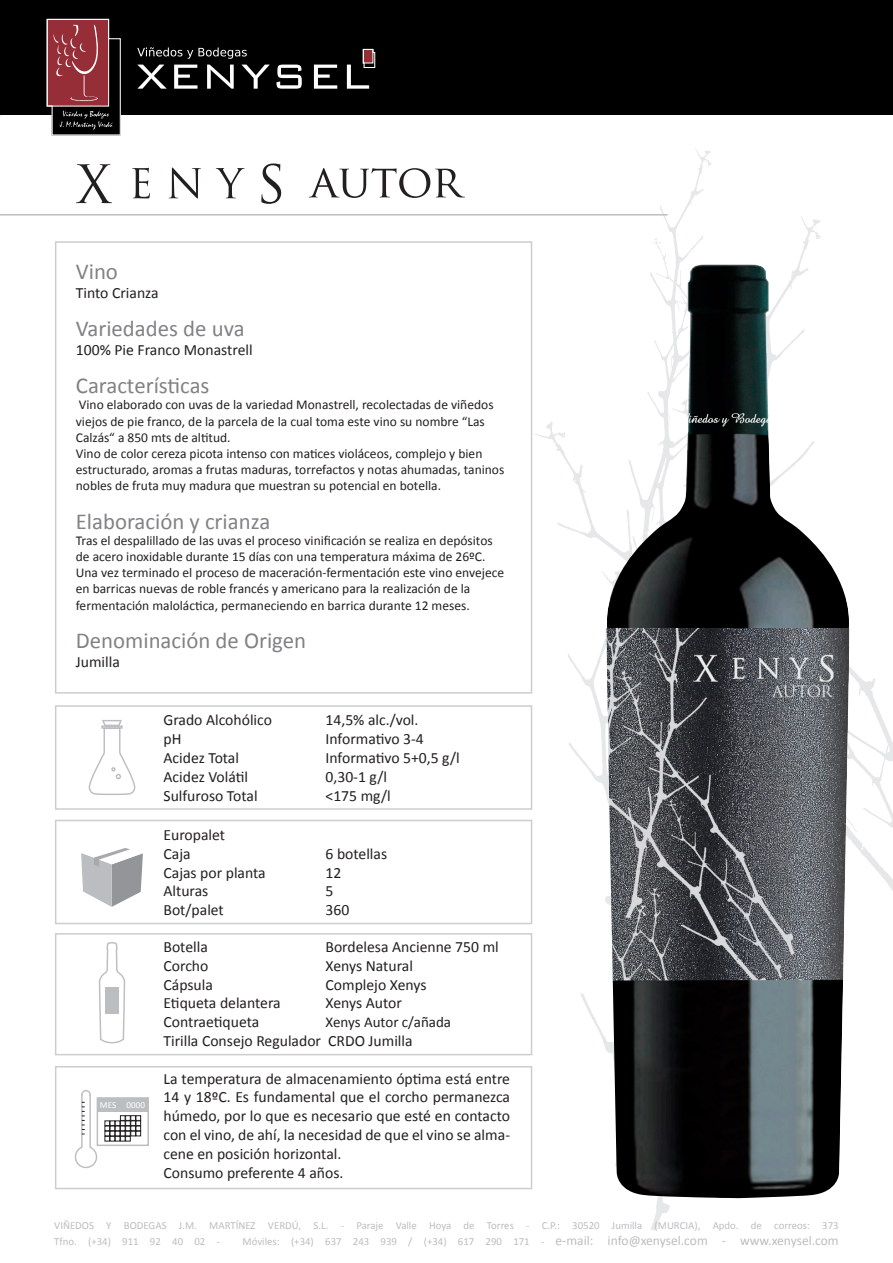
<style>
.page{position:relative;width:893px;height:1263px;background:#fff}
.page>*{position:absolute;margin:0;border:0;box-sizing:border-box;transform-origin:0 0}
.Default{font:22.8px "Calibri";color:#808285}
.t1{font:15.6px/18.8px "Calibri";color:#231f20;text-align:justify}
.t2{font:15px "Calibri";color:#231f20}
.Pa0{font:13.5px/16.2px "Calibri";color:#231f20}
.Default-2{font:13.5px/16.2px "Calibri";color:#231f20}
.t3{font:13.5px "Calibri";color:#bcbdc0}
.t4{font:10.8px "Calibri";color:#bcbdc0}
.t5{font:9.15px "Calibri";color:#fff}
.s1{font-size:10.8px}
</style>
<div class="page">
<svg style="left:535px;top:422px;width:71px;height:479px"></svg>
<svg style="left:651px;top:149px;width:242px;height:1081px"></svg>
<div style="left:0;top:0;width:893px;height:115px;background:#000"></div>
<svg style="left:137px;top:65px;width:30px;height:24px"></svg>
<svg style="left:174px;top:65px;width:24px;height:24px"></svg>
<svg style="left:207px;top:65px;width:27px;height:24px"></svg>
<svg style="left:242px;top:65px;width:28px;height:24px"></svg>
<svg style="left:276px;top:65px;width:26px;height:24px"></svg>
<svg style="left:314px;top:65px;width:23px;height:24px"></svg>
<svg style="left:137px;top:47px;width:110px;height:12px"></svg>
<svg style="left:347px;top:49px;width:28px;height:40px"></svg>
<svg style="left:47px;top:19px;width:74px;height:116px;background:#70353b"></svg>
<hr style="left:0;top:214px;width:668px;height:2px;background:#bcbdc0">
<img style="left:606px;top:265px;width:243px;height:933px">
<svg style="left:76px;top:164px;width:36px;height:39px"></svg>
<svg style="left:132px;top:168px;width:18px;height:30px"></svg>
<svg style="left:169px;top:167px;width:32px;height:32px"></svg>
<svg style="left:216px;top:168px;width:29px;height:30px"></svg>
<svg style="left:261px;top:163px;width:20px;height:41px"></svg>
<svg style="left:309px;top:168px;width:156px;height:30px"></svg>
<div style="left:55px;top:241px;width:477px;height:453px;background:#fff;border:2px solid #bcbdc0"></div>
<div style="left:55px;top:705px;width:477px;height:105px;background:#fff;border:2px solid #bcbdc0"></div>
<svg style="left:88px;top:720px;width:48px;height:75px"></svg>
<div style="left:55px;top:933px;width:477px;height:122px;background:#fff;border:2px solid #bcbdc0"></div>
<div style="left:55px;top:1066px;width:477px;height:123px;background:#fff;border:2px solid #bcbdc0"></div>
<div style="left:97px;top:1097px;width:52px;height:49px;background:#fff;border:2px solid #bcbdc0"></div>
<div style="left:97px;top:1098px;width:51px;height:14px;background:#bcbdc0"></div>
<svg style="left:74px;top:942px;width:67px;height:227px"></svg>
<div style="left:55px;top:820px;width:477px;height:104px;background:#fff;border:2px solid #bcbdc0"></div>
<svg style="left:81px;top:848px;width:62px;height:59px"></svg>
<p class="Default" style="left:76px;top:258px;width:44px">Vino</p>
<p class="t1" style="left:76px;top:283px;width:84px">Tinto Crianza</p>
<p class="Default" style="left:76px;top:315px;width:170px">Variedades de uva</p>
<p class="t1" style="left:76px;top:340px;width:178px">100% Pie Franco Monastrell</p>
<p class="Default" style="left:76px;top:372px;width:135px">Características</p>
<p class="Pa0" style="left:76px;top:396px;width:419px">Vino elaborado con uvas de la variedad Monastrell, recolectadas de viñedos viejos de pie franco, de la parcela de la cual toma este vino su nombre “Las<br>Calzás“ a 850 mts de altitud.</p>
<p class="Pa0" style="left:76px;top:445px;width:430px">Vino de color cereza picota intenso con matices violáceos, complejo y bien estructurado, aromas a frutas maduras, torrefactos y notas ahumadas, taninos nobles de fruta muy madura que muestran su potencial en botella.</p>
<p class="Default" style="left:76px;top:507px;width:196px">Elaboración y crianza</p>
<p class="Default-2" style="left:76px;top:532px;width:430px">Tras el despalillado de las uvas el proceso vinificación se realiza en depósitos de acero inoxidable durante 15 días con una temperatura máxima de 26ºC.<br>Una vez terminado el proceso de maceración-fermentación este vino envejece en barricas nuevas de roble francés y americano para la realización de la fermentación maloláctica, permaneciendo en barrica durante 12 meses.</p>
<p class="Default" style="left:76px;top:626px;width:232px">Denominación de Origen</p>
<p class="t1" style="left:76px;top:651px;width:46px">Jumilla</p>
<p class="t1" style="left:163px;top:710px;width:110px">Grado Alcohólico</p>
<p class="t1" style="left:325px;top:710px;width:94px">14,5% alc./vol.</p>
<p class="t1" style="left:163px;top:729px;width:19px">pH</p>
<p class="t1" style="left:325px;top:729px;width:100px">Informativo 3-4</p>
<p class="t1" style="left:163px;top:748px;width:77px">Acidez Total</p>
<p class="t1" style="left:325px;top:748px;width:136px">Informativo 5+0,5 g/l</p>
<p class="t1" style="left:163px;top:766px;width:86px">Acidez Volátil</p>
<p class="t1" style="left:325px;top:766px;width:63px">0,30-1 g/l</p>
<p class="t1" style="left:163px;top:785px;width:96px">Sulfuroso Total</p>
<p class="t1" style="left:325px;top:785px;width:67px">&lt;175 mg/l</p>
<p class="t5" style="left:100px;top:1099px;width:47px">MES 0000</p>
<p class="t1" style="left:163px;top:824px;width:63px">Europalet</p>
<p class="t1" style="left:163px;top:843px;width:29px">Caja</p>
<p class="t1" style="left:325px;top:843px;width:63px">6 botellas</p>
<p class="t1" style="left:163px;top:862px;width:104px">Cajas por planta</p>
<p class="t1" style="left:325px;top:862px;width:17px">12</p>
<p class="t1" style="left:163px;top:881px;width:46px">Alturas</p>
<p class="t1" style="left:325px;top:881px;width:9px">5</p>
<p class="t1" style="left:163px;top:900px;width:62px">Bot/palet</p>
<p class="t1" style="left:325px;top:900px;width:25px">360</p>
<p class="t1" style="left:163px;top:937px;width:46px">Botella</p>
<p class="t1" style="left:325px;top:937px;width:175px">Bordelesa Ancienne 750 ml</p>
<p class="t1" style="left:163px;top:955px;width:46px">Corcho</p>
<p class="t1" style="left:325px;top:955px;width:89px">Xenys Natural</p>
<p class="t1" style="left:163px;top:974px;width:51px">Cápsula</p>
<p class="t1" style="left:325px;top:974px;width:102px">Complejo Xenys</p>
<p class="t1" style="left:163px;top:993px;width:119px">Etiqueta delantera</p>
<p class="t1" style="left:325px;top:993px;width:78px">Xenys Autor</p>
<p class="t1" style="left:163px;top:1012px;width:97px">Contraetiqueta</p>
<p class="t2" style="left:325px;top:1013px;width:127px">Xenys Autor c/añada</p>
<p class="t1" style="left:163px;top:1031px;width:251px">Tirilla Consejo Regulador CRDO Jumilla</p>
<p class="t1" style="left:163px;top:1068px;width:348px">La temperatura de almacenamiento óptima está entre 14 y 18ºC. Es fundamental que el corcho permanezca húmedo, por lo que es necesario que esté en contacto con el vino, de ahí, la necesidad de que el vino se alma&shy;cene en posición horizontal.</p>
<p class="t1" style="left:163px;top:1162px;width:182px">Consumo preferente 4 años.</p>
<p class="t4" style="left:54px;top:1218px;width:786px">VIÑEDOS Y BODEGAS J.M. MARTÍNEZ VERDÚ, S.L. - Paraje Valle Hoya de Torres - C.P.: 30520 Jumilla (MURCIA), Apdo. de correos: 373</p>
<p class="t4" style="left:54px;top:1234px;width:167px">Tfno. (+34) 911 92 40 02 -</p>
<p class="t3" style="left:243px;top:1232px;width:598px"><span class="s1">Móviles: (+34) 637 243 939 / (+34) 617 290 171 -</span> e-mail: info@xenysel.com - www.xenysel.com</p>
</div>
